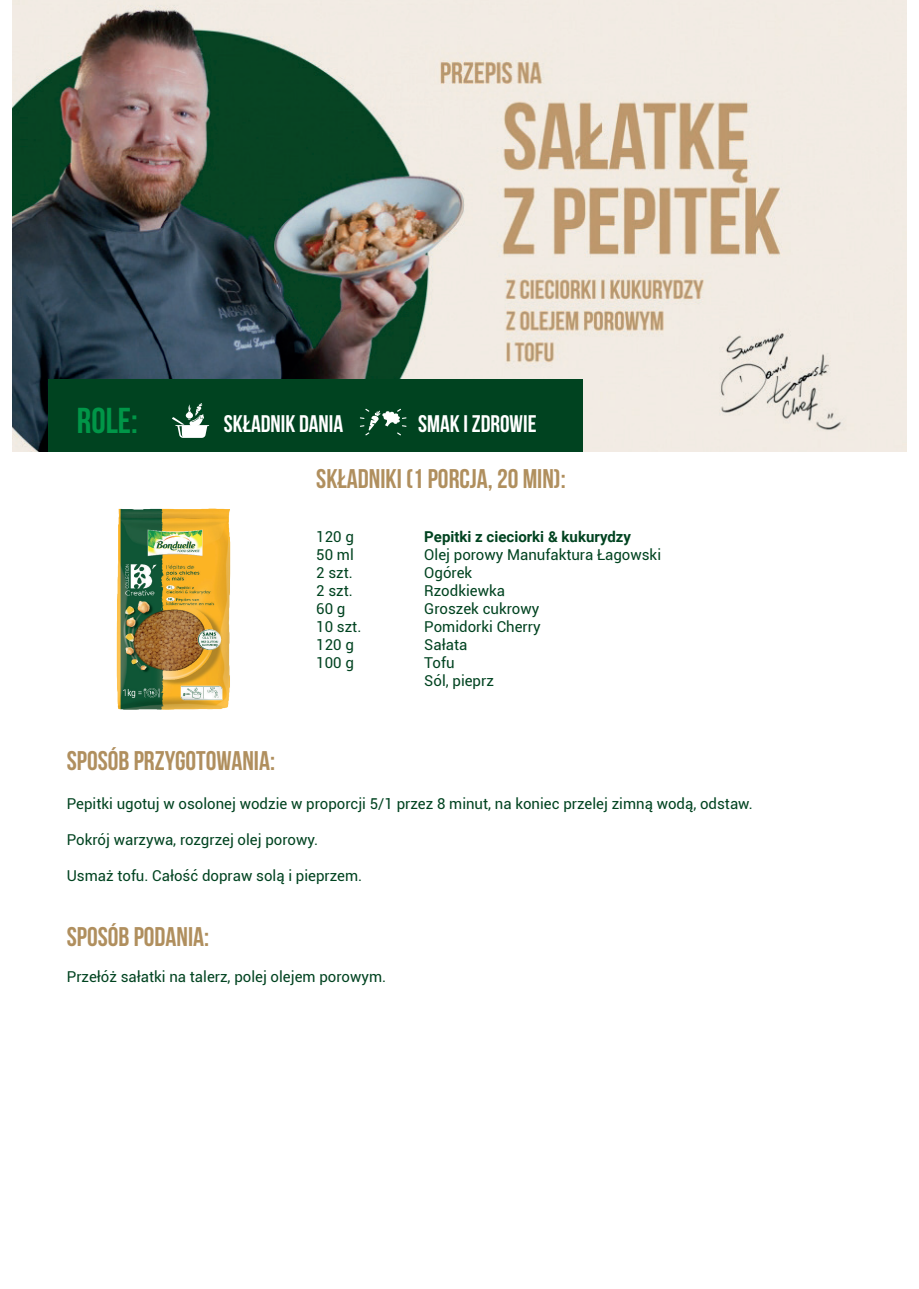
<style>
.page{position:relative;width:919px;height:1289px;background:#fff}
.page>*{position:absolute;margin:0;border:0;box-sizing:border-box;transform-origin:0 0}
.t1{font:700 36px "Bebas Neue";color:#009648}
.t2{font:27px "Bebas Neue";color:#b08f5e}
.t3{font:700 24px "Bebas Neue";color:#fff}
.t4{font:15px/18px "Roboto";color:#004320}
.t5{font:700 15px "Roboto";color:#004320}
</style>
<div class="page">
<img style="left:13px;top:0;width:893px;height:451px">
<div style="left:48px;top:379px;width:534px;height:72px;background:#004320"></div>
<svg style="left:360px;top:409px;width:46px;height:26px"></svg>
<svg style="left:172px;top:403px;width:37px;height:35px"></svg>
<img style="left:116px;top:508px;width:115px;height:202px">
<h1 class="t1" style="left:77px;top:401px;width:62px">ROLE:</h1>
<h3 class="t3" style="left:224px;top:410px;width:121px">SKŁADNIK DANIA</h3>
<h3 class="t3" style="left:418px;top:410px;width:120px">SMAK I ZDROWIE</h3>
<h2 class="t2" style="left:316px;top:464px;width:251px">SKŁADNIKI (1 PORCJA, 20 MIN):</h2>
<p class="t4" style="left:316px;top:527px;width:39px">120 g</p>
<p class="t5" style="left:424px;top:526px;width:208px">Pepitki z cieciorki &amp; kukurydzy</p>
<p class="t4" style="left:316px;top:545px;width:39px">50 ml</p>
<p class="t4" style="left:424px;top:545px;width:238px">Olej porowy Manufaktura Łagowski</p>
<p class="t4" style="left:316px;top:563px;width:38px">2 szt.</p>
<p class="t4" style="left:424px;top:563px;width:49px">Ogórek</p>
<p class="t4" style="left:316px;top:581px;width:38px">2 szt.</p>
<p class="t4" style="left:424px;top:581px;width:82px">Rzodkiewka</p>
<p class="t4" style="left:316px;top:599px;width:31px">60 g</p>
<p class="t4" style="left:424px;top:599px;width:116px">Groszek cukrowy</p>
<p class="t4" style="left:316px;top:617px;width:47px">10 szt.</p>
<p class="t4" style="left:424px;top:617px;width:118px">Pomidorki Cherry</p>
<p class="t4" style="left:316px;top:635px;width:39px">120 g</p>
<p class="t4" style="left:424px;top:635px;width:45px">Sałata</p>
<p class="t4" style="left:316px;top:653px;width:39px">100 g</p>
<p class="t4" style="left:424px;top:653px;width:71px">Tofu<br>Sól, pieprz</p>
<h2 class="t2" style="left:67px;top:745px;width:210px">SPOSÓB PRZYGOTOWANIA:</h2>
<p class="t4" style="left:67px;top:794px;width:687px">Pepitki ugotuj w osolonej wodzie w proporcji 5/1 przez 8 minut, na koniec przelej zimną wodą, odstaw.</p>
<p class="t4" style="left:67px;top:830px;width:253px">Pokrój warzywa, rozgrzej olej porowy.</p>
<p class="t4" style="left:67px;top:866px;width:297px">Usmaż tofu. Całość dopraw solą i pieprzem.</p>
<h2 class="t2" style="left:67px;top:922px;width:144px">SPOSÓB PODANIA:</h2>
<p class="t4" style="left:67px;top:967px;width:321px">Przełóż sałatki na talerz, polej olejem porowym.</p>
</div>
